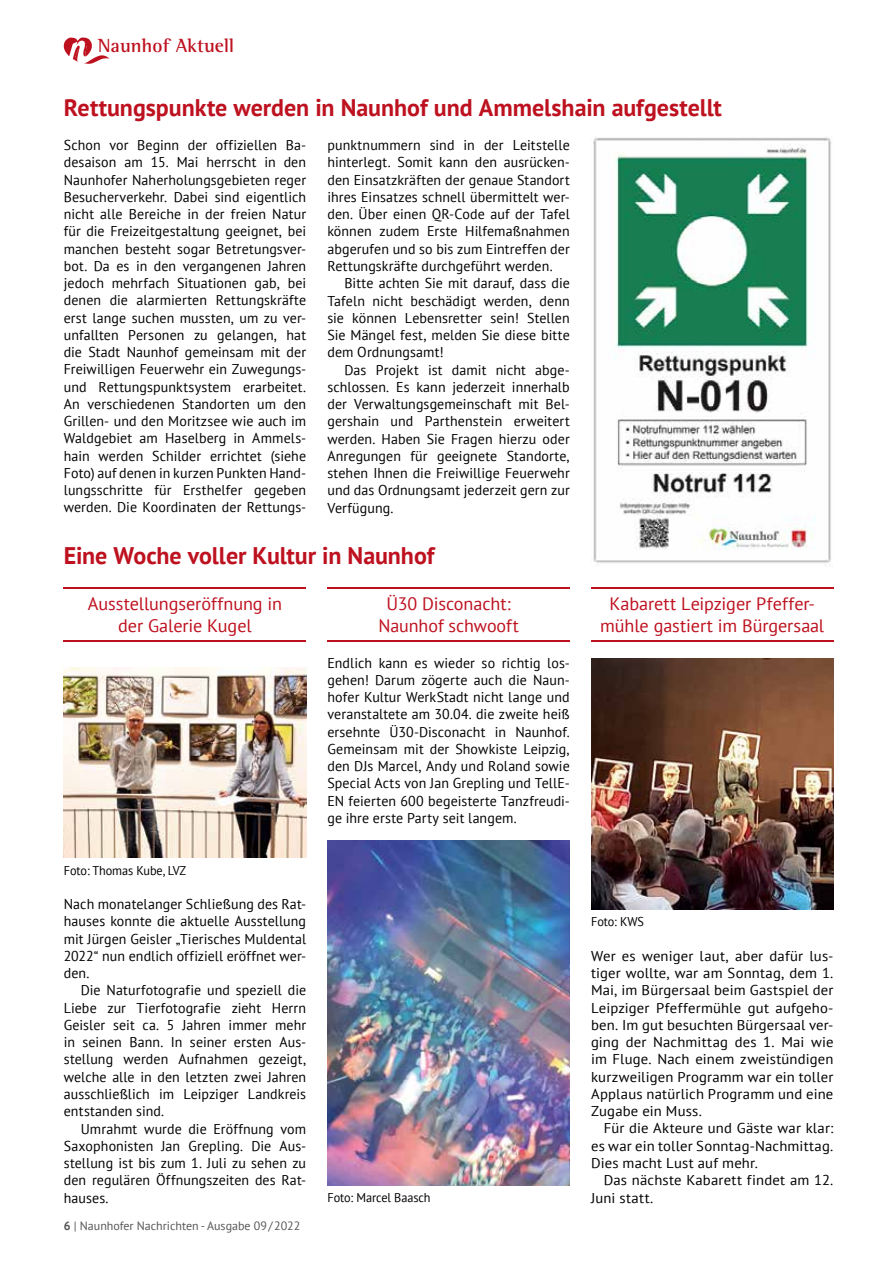
<style>
.page{position:relative;width:893px;height:1263px;background:#fff}
.page>*{position:absolute;margin:0;border:0;box-sizing:border-box;transform-origin:0 0}
.t1{font:700 24px "PT Sans";letter-spacing:-.005em;color:#be111f}
.t2{font:700 19.5px "Rotis Semi Serif Std";letter-spacing:.005em;color:#be111f}
.t3{font:18px/22.5px "PT Sans";letter-spacing:-.005em;color:#be111f;text-align:center}
.t4{font:14.25px/17.2px "PT Sans";letter-spacing:.01em;color:#000;text-align:justify}
.t5{font:12.75px "PT Sans";letter-spacing:-.005em;color:#000;scale:.96 1}
.t6{font:12px "PT Sans";color:#565655}
.s1{font-weight:700}
</style>
<div class="page">
<svg style="left:64px;top:37px;width:46px;height:27px"></svg>
<img style="left:593px;top:137px;width:240px;height:430px">
<hr style="left:64px;top:587px;width:242px;height:1px;background:#be111f">
<hr style="left:64px;top:640px;width:242px;height:2px;background:#be111f">
<hr style="left:327px;top:587px;width:243px;height:1px;background:#be111f">
<hr style="left:327px;top:640px;width:243px;height:2px;background:#be111f">
<hr style="left:591px;top:587px;width:242px;height:1px;background:#be111f">
<hr style="left:591px;top:640px;width:242px;height:2px;background:#be111f">
<img style="left:327px;top:840px;width:243px;height:345px">
<img style="left:591px;top:659px;width:242px;height:250px">
<img style="left:64px;top:668px;width:242px;height:189px">
<h2 class="t2" style="left:98px;top:34px;width:138px">Naunhof Aktuell</h2>
<h1 class="t1" style="left:64px;top:91px;width:660px">Rettungspunkte werden in Naunhof und Ammelshain aufgestellt</h1>
<p class="t4" style="left:64px;top:136px;width:244px">Schon vor Beginn der offiziellen Ba&shy;desaison am 15. Mai herrscht in den Naunhofer Naherholungsgebieten reger Besucherverkehr. Dabei sind eigentlich nicht alle Bereiche in der freien Natur für die Freizeitgestaltung geeignet, bei manchen besteht sogar Betretungsver&shy;bot. Da es in den vergangenen Jahren jedoch mehrfach Situationen gab, bei denen die alarmierten Rettungskräfte erst lange suchen mussten, um zu ver&shy;unfallten Personen zu gelangen, hat die Stadt Naunhof gemeinsam mit der Freiwilligen Feuerwehr ein Zuwegungs&shy;und Rettungspunktsystem erarbeitet.<br>An verschiedenen Standorten um den Grillen- und den Moritzsee wie auch im Waldgebiet am Haselberg in Ammels&shy;hain werden Schilder errichtet (siehe Foto) auf denen in kurzen Punkten Hand&shy;lungsschritte für Ersthelfer gegeben werden. Die Koordinaten der Rettungs-</p>
<p class="t4" style="left:327px;top:136px;width:244px">punktnummern sind in der Leitstelle hinterlegt. Somit kann den ausrücken&shy;den Einsatzkräften der genaue Standort ihres Einsatzes schnell übermittelt wer&shy;den. Über einen QR-Code auf der Tafel können zudem Erste Hilfemaßnahmen abgerufen und so bis zum Eintreffen der Rettungskräfte durchgeführt werden.</p>
<p class="t4" style="left:327px;top:274px;width:244px;text-indent:17px">Bitte achten Sie mit darauf, dass die Tafeln nicht beschädigt werden, denn sie können Lebensretter sein! Stellen Sie Mängel fest, melden Sie diese bitte dem Ordnungsamt!</p>
<p class="t4" style="left:327px;top:361px;width:244px;text-indent:17px">Das Projekt ist damit nicht abge&shy;schlossen. Es kann jederzeit innerhalb der Verwaltungsgemeinschaft mit Bel&shy;gershain und Parthenstein erweitert werden. Haben Sie Fragen hierzu oder Anregungen für geeignete Standorte, stehen Ihnen die Freiwillige Feuerwehr und das Ordnungsamt jederzeit gern zur Verfügung.</p>
<h1 class="t1" style="left:64px;top:540px;width:372px">Eine Woche voller Kultur in Naunhof</h1>
<p class="t3" style="left:88px;top:592px;width:196px">Ausstellungseröffnung in der Galerie Kugel</p>
<p class="t3" style="left:378px;top:592px;width:142px">Ü30 Disconacht:<br>Naunhof schwooft</p>
<p class="t4" style="left:327px;top:654px;width:244px">Endlich kann es wieder so richtig los&shy;gehen! Darum zögerte auch die Naun&shy;hofer Kultur WerkStadt nicht lange und veranstaltete am 30.04. die zweite heiß ersehnte Ü30-Disconacht in Naunhof.<br>Gemeinsam mit der Showkiste Leipzig, den DJs Marcel, Andy und Roland sowie Special Acts von Jan Grepling und TellE-EN feierten 600 begeisterte Tanzfreudi&shy;ge ihre erste Party seit langem.</p>
<p class="t3" style="left:600px;top:592px;width:226px">Kabarett Leipziger Pfeffer&shy;mühle gastiert im Bürgersaal</p>
<p class="t5" style="left:64px;top:862px;width:129px">Foto: Thomas Kube, LVZ</p>
<p class="t4" style="left:64px;top:895px;width:244px">Nach monatelanger Schließung des Rat&shy;hauses konnte die aktuelle Ausstellung mit Jürgen Geisler „Tierisches Muldental 2022“ nun endlich offiziell eröffnet wer&shy;den.</p>
<p class="t4" style="left:64px;top:981px;width:244px;text-indent:17px">Die Naturfotografie und speziell die Liebe zur Tierfotografie zieht Herrn Geisler seit ca. 5 Jahren immer mehr in seinen Bann. In seiner ersten Aus&shy;stellung werden Aufnahmen gezeigt, welche alle in den letzten zwei Jahren ausschließlich im Leipziger Landkreis entstanden sind.</p>
<p class="t4" style="left:64px;top:1119px;width:244px;text-indent:17px">Umrahmt wurde die Eröffnung vom Saxophonisten Jan Grepling. Die Aus&shy;stellung ist bis zum 1. Juli zu sehen zu den regulären Öffnungszeiten des Rat&shy;hauses.</p>
<p class="t6" style="left:64px;top:1218px;width:238px"><span class="s1">6</span> | Naunhofer Nachrichten - Ausgabe 09 / 2022</p>
<p class="t5" style="left:327px;top:1190px;width:109px">Foto: Marcel Baasch</p>
<p class="t5" style="left:591px;top:914px;width:57px">Foto: KWS</p>
<p class="t4" style="left:591px;top:947px;width:244px">Wer es weniger laut, aber dafür lus&shy;tiger wollte, war am Sonntag, dem 1.<br>Mai, im Bürgersaal beim Gastspiel der Leipziger Pfeffermühle gut aufgeho&shy;ben. Im gut besuchten Bürgersaal ver&shy;ging der Nachmittag des 1. Mai wie im Fluge. Nach einem zweistündigen kurzweiligen Programm war ein toller Applaus natürlich Programm und eine Zugabe ein Muss.</p>
<p class="t4" style="left:591px;top:1119px;width:244px;text-indent:13px">Für die Akteure und Gäste war klar: es war ein toller Sonntag-Nachmittag.<br>Dies macht Lust auf mehr.</p>
<p class="t4" style="left:591px;top:1171px;width:244px;text-indent:13px">Das nächste Kabarett findet am 12.<br>Juni statt.</p>
</div>
